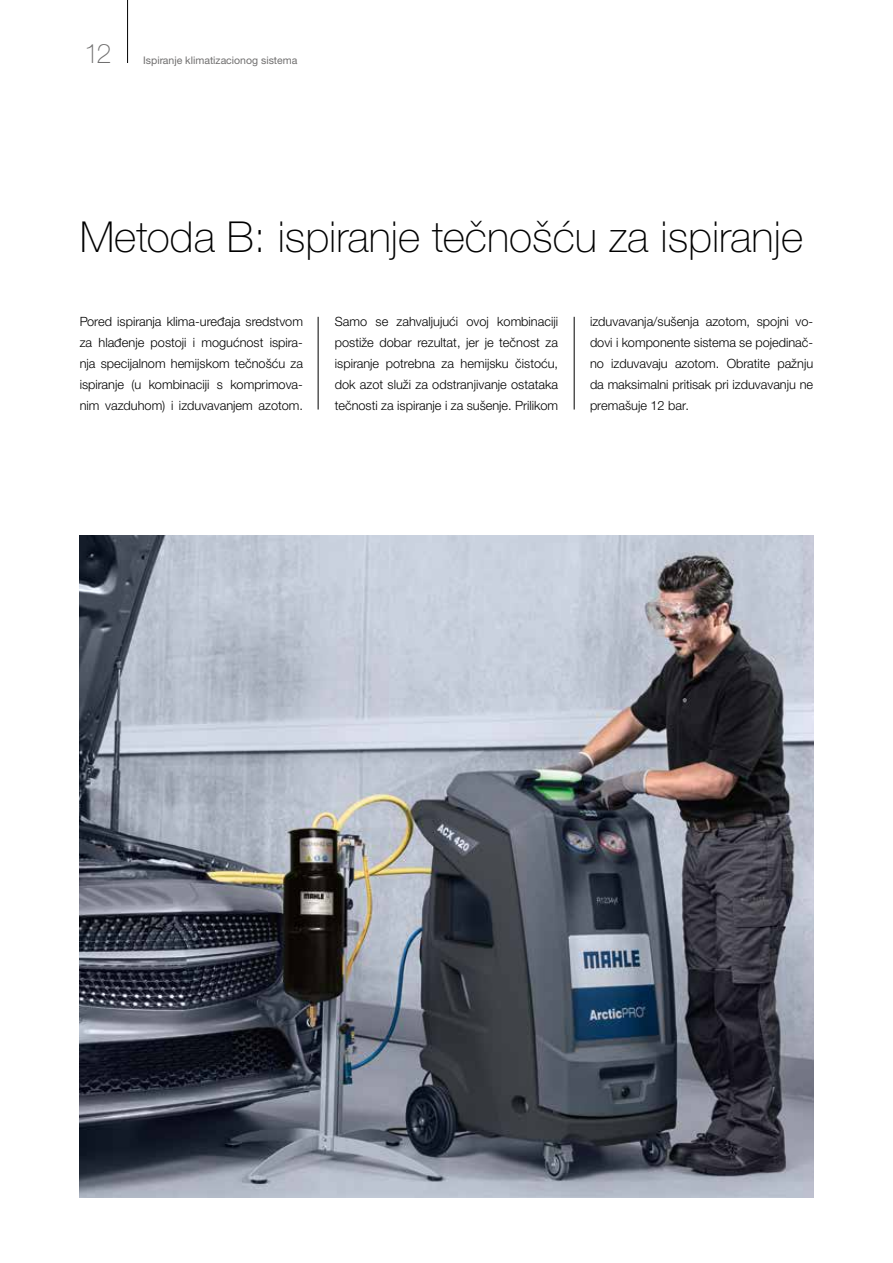
<style>
.page{position:relative;width:893px;height:1263px;background:#fff}
.page>*{position:absolute;margin:0;border:0;box-sizing:border-box;transform-origin:0 0}
.t1{font:100 42.75px "Helvetica Neue LTW1 G";color:#000}
.t2{font:100 27px "Helvetica Neue LT Std";color:#706f6f}
.t3{font:300 12.75px/21px "Helvetica Neue LTW1 G";color:#000;text-align:justify}
.t4{font:10.5px "Helvetica Neue LTW1 G";color:#706f6f}
</style>
<div class="page">
<hr style="left:127px;top:0;width:1px;height:63px;background:#000">
<hr style="left:318px;top:317px;width:1px;height:93px;background:#000">
<hr style="left:574px;top:317px;width:1px;height:93px;background:#000">
<img style="left:80px;top:536px;width:733px;height:661px">
<h2 class="t2" style="left:84px;top:38px;width:29px">12</h2>
<p class="t4" style="left:143px;top:54px;width:156px">Ispiranje klimatizacionog sistema</p>
<h1 class="t1" style="left:80px;top:211px;width:725px">Metoda B: ispiranje tečnošću za ispiranje</h1>
<p class="t3" style="left:80px;top:310px;width:225px">Pored ispiranja klima-uređaja sredstvom za hlađenje postoji i mogućnost ispira&shy;nja specijalnom hemijskom tečnošću za ispiranje (u kombinaciji s komprimova&shy;nim vazduhom) i izduvavanjem azotom.</p>
<p class="t3" style="left:335px;top:310px;width:225px">Samo se zahvaljujući ovoj kombinaciji postiže dobar rezultat, jer je tečnost za ispiranje potrebna za hemijsku čistoću, dok azot služi za odstranjivanje ostataka tečnosti za ispiranje i za sušenje. Prilikom</p>
<p class="t3" style="left:590px;top:310px;width:225px">izduvavanja/sušenja azotom, spojni vo&shy;dovi i komponente sistema se pojedinač&shy;no izduvavaju azotom. Obratite pažnju da maksimalni pritisak pri izduvavanju ne premašuje 12 bar.</p>
</div>
